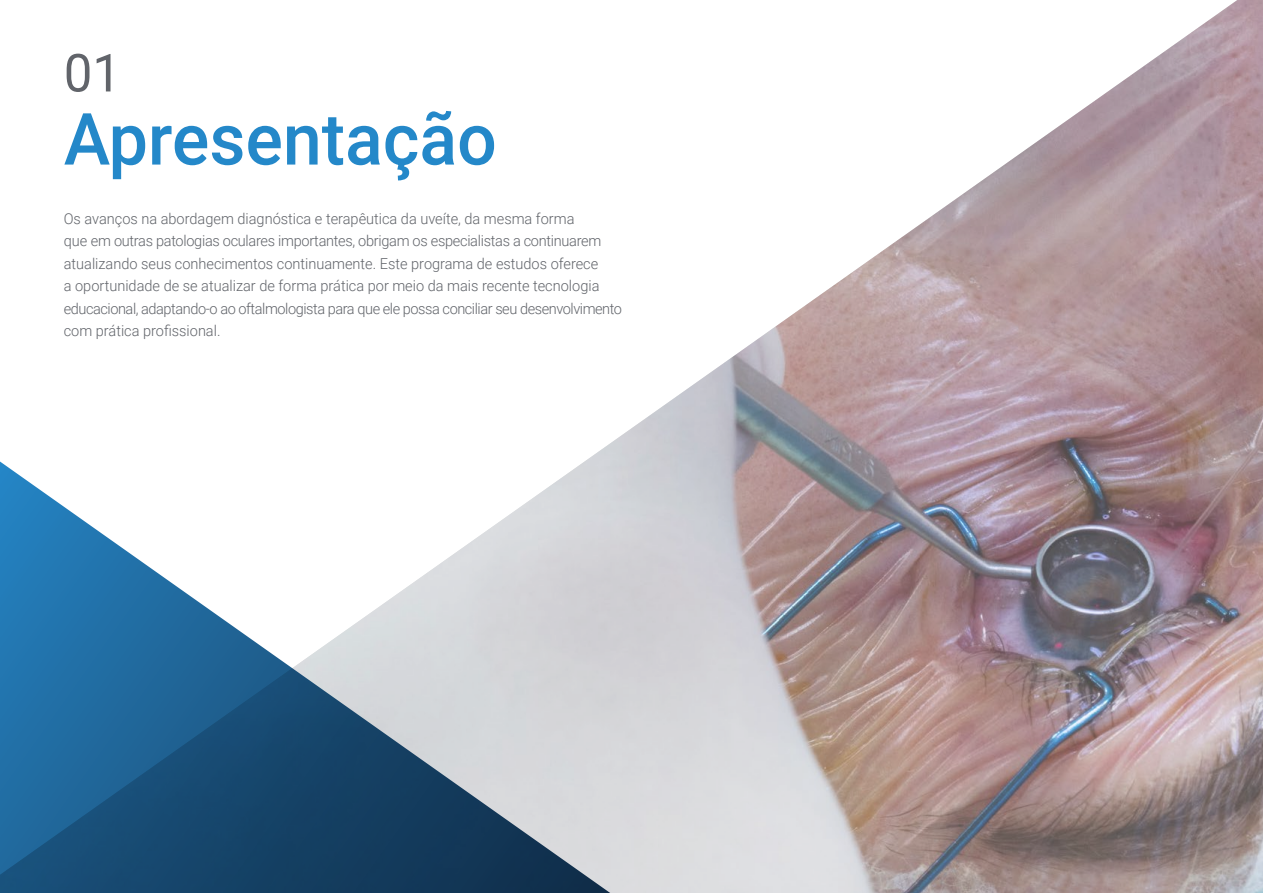
<style>
.page{position:relative;width:1263px;height:893px;background:#fff}
.page>*{position:absolute;margin:0;border:0;box-sizing:border-box;transform-origin:0 0}
.t1{font:500 72px "Roboto";color:#2488c9}
.t2{font:52.5px "Roboto";color:#61646a}
.t3{font:300 15px/22.5px "Roboto";color:#61646a}
</style>
<div class="page">
<img style="left:607px;top:0;width:656px;height:893px">
<svg style="left:0;top:446px;width:640px;height:447px"></svg>
<h2 class="t2" style="left:64px;top:36px;width:59px">01</h2>
<h1 class="t1" style="left:64px;top:89px;width:435px">Apresentação</h1>
<p class="t3" style="left:64px;top:207px;width:560px">Os avanços na abordagem diagnóstica e terapêutica da uveíte, da mesma forma<br>que em outras patologias oculares importantes, obrigam os especialistas a continuarem atualizando seus conhecimentos continuamente. Este programa de estudos oferece<br>a oportunidade de se atualizar de forma prática por meio da mais recente tecnologia educacional, adaptando-o ao oftalmologista para que ele possa conciliar seu desenvolvimento com prática profissional.</p>
</div>
